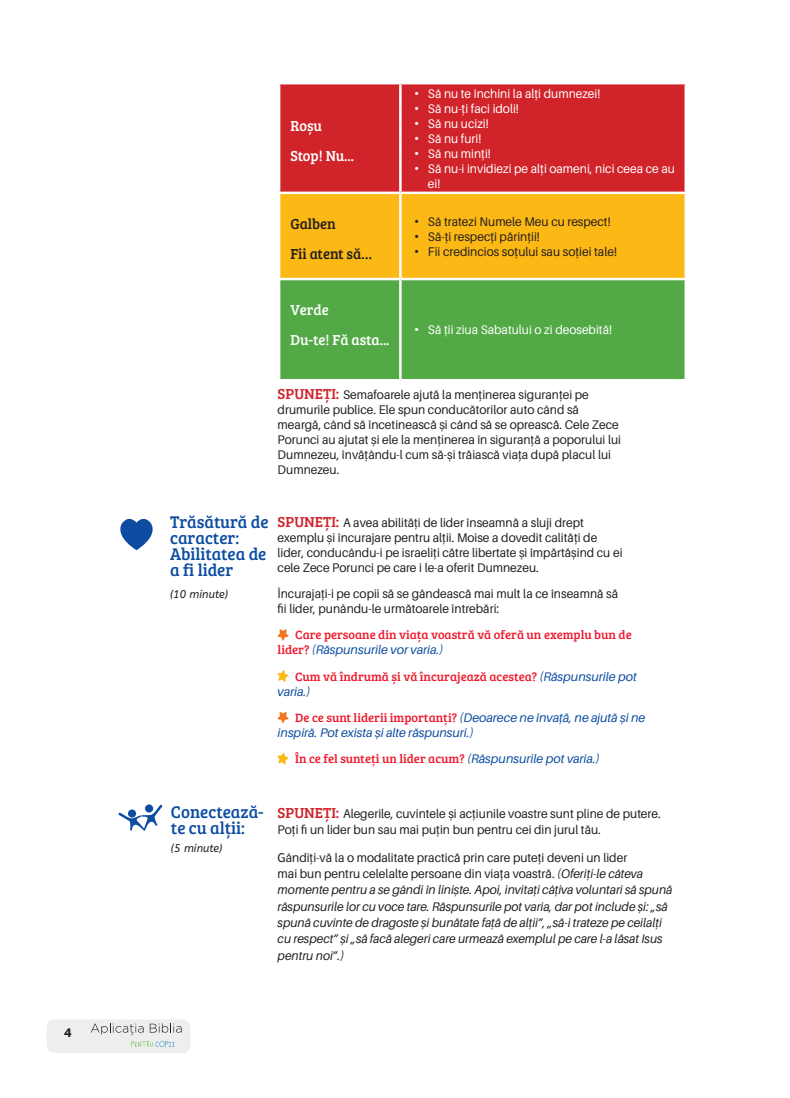
<style>
.page{position:relative;width:790px;height:1098px;background:#fff}
.page>*{position:absolute;margin:0;border:0;box-sizing:border-box;transform-origin:0 0}
.t1{font:17.5px/16.2px "Bree Serif";color:#0d4da1}
.t2{font:15px "Bree Serif";color:#fff;scale:.96 1}
.t3{font:15px "Bree Serif";color:#231f20;scale:.96 1}
.t4{font:12.5px/15px "Aileron";color:#231f20;scale:.96 1}
.t5{font:italic 12.5px/16.2px "Aileron";color:#231f20;scale:.96 1}
.t6{font:12.5px/15px "Bree Serif";color:#ee1b2d}
.t7{font:12.5px/15px "Aileron";color:#fff;scale:.96 1}
.t8{font:italic 12.5px/15px "Aileron";color:#0d4da1}
.t9{font:800 12.5px "Aileron";color:#231f20}
.t10{font:italic 11.25px "A Bee Zee";color:#231f20}
.s1{font-size:15px}
.s2{font-family:"Bree Serif";font-size:15px;color:#d1232a}
.s3{font-family:"Aileron";font-style:italic;color:#0d4da1}
.s4{font-family:"Bree Serif";font-style:normal;color:#ee1b2d}
.s5{font-family:"A Bee Zee";font-style:normal}
.s6{font-style:normal}
</style>
<div class="page">
<div style="left:47px;top:1019px;width:143px;height:33px;background:#eeeeef;border-radius:8px"></div>
<svg style="left:91px;top:1023px;width:90px;height:24px"></svg>
<svg style="left:277px;top:629px;width:11px;height:11px"></svg>
<svg style="left:277px;top:670px;width:11px;height:12px"></svg>
<svg style="left:277px;top:711px;width:11px;height:12px"></svg>
<svg style="left:277px;top:752px;width:11px;height:12px"></svg>
<div style="left:280px;top:84px;width:404px;height:107px;background:#d1232a"></div>
<div style="left:280px;top:194px;width:404px;height:84px;background:#fcb814"></div>
<div style="left:280px;top:280px;width:404px;height:99px;background:#52a946"></div>
<hr style="left:399px;top:84px;width:2px;height:107px;background:#fff">
<hr style="left:399px;top:194px;width:2px;height:84px;background:#fff">
<hr style="left:399px;top:280px;width:2px;height:99px;background:#fff">
<svg style="left:120px;top:519px;width:33px;height:31px"></svg>
<svg style="left:118px;top:804px;width:45px;height:27px"></svg>
<div style="left:128px;top:809px;width:8px;height:8px;background:#0d4da1;border-radius:50%"></div>
<p class="t9" style="left:64px;top:1025px;width:10px">4</p>
<p class="t2" style="left:290px;top:115px;width:35px">Roșu</p>
<p class="t2" style="left:290px;top:145px;width:68px">Stop! Nu...</p>
<p class="t3" style="left:290px;top:213px;width:49px">Galben</p>
<p class="t3" style="left:290px;top:243px;width:86px">Fii atent să…</p>
<p class="t7" style="left:414px;top:86px;width:195px"><span class="s1">•</span> Să nu te închini la alți dumnezei!</p>
<p class="t7" style="left:414px;top:101px;width:110px"><span class="s1">•</span> Să nu-ți faci idoli!</p>
<p class="t7" style="left:414px;top:116px;width:79px"><span class="s1">•</span> Să nu ucizi!</p>
<p class="t7" style="left:414px;top:131px;width:71px"><span class="s1">•</span> Să nu furi!</p>
<p class="t7" style="left:414px;top:146px;width:81px"><span class="s1">•</span> Să nu minți!</p>
<p class="t7" style="left:427px;top:161px;width:259px;text-indent:-14px"><span class="s1">•</span> Să nu-i invidiezi pe alți oameni, nici ceea ce au ei!</p>
<p class="t4" style="left:414px;top:214px;width:206px"><span class="s1">•</span> Să tratezi Numele Meu cu respect!</p>
<p class="t4" style="left:414px;top:229px;width:132px"><span class="s1">•</span> Să-ți respecți părinții!</p>
<p class="t4" style="left:414px;top:244px;width:212px"><span class="s1">•</span> Fii credincios soțului sau soției tale!</p>
<p class="t2" style="left:290px;top:299px;width:41px">Verde</p>
<p class="t2" style="left:290px;top:329px;width:105px">Du-te! Fă asta...</p>
<p class="t7" style="left:414px;top:323px;width:207px"><span class="s1">•</span> Să ții ziua Sabatului o zi deosebită!</p>
<p class="t4" style="left:277px;top:387px;width:359px"><span class="s2">SPUNEȚI:</span> Semafoarele ajută la menținerea siguranței pe drumurile publice. Ele spun conducătorilor auto când să meargă, când să încetinească și când să se oprească. Cele Zece Porunci au ajutat și ele la menținerea în siguranță a poporului lui Dumnezeu, învățându-l cum să-și trăiască viața după placul lui Dumnezeu.</p>
<p class="t1" style="left:170px;top:512px;width:100px">Trăsătură de caracter:</p>
<p class="t1" style="left:170px;top:545px;width:98px">Abilitatea de a fi lider</p>
<p class="t10" style="left:170px;top:587px;width:59px">(10 minute)</p>
<p class="t4" style="left:277px;top:515px;width:360px"><span class="s2">SPUNEȚI:</span> A avea abilități de lider înseamnă a sluji drept exemplu și încurajare pentru alții. Moise a dovedit calități de lider, conducându-i pe israeliți către libertate și împărtășind cu ei cele Zece Porunci pe care i le-a oferit Dumnezeu.</p>
<p class="t4" style="left:277px;top:586px;width:356px">Încurajați-i pe copii să se gândească mai mult la ce înseamnă să fii lider, punându-le următoarele întrebări:</p>
<p class="t6" style="left:277px;top:626px;width:355px;text-indent:18px">Care persoane din viața voastră vă oferă un exemplu bun de lider? <span class="s3">(Răspunsurile vor varia.)</span></p>
<p class="t6" style="left:277px;top:668px;width:360px;text-indent:18px">Cum vă îndrumă și vă încurajează acestea? <span class="s3">(Răspunsurile pot varia.)</span></p>
<p class="t8" style="left:277px;top:710px;width:369px;text-indent:18px"><span class="s4">De ce sunt liderii importanți?</span> (Deoarece ne învață, ne ajută și ne inspiră. Pot exista și alte răspunsuri.)</p>
<p class="t6" style="left:295px;top:750px;width:306px">În ce fel sunteți un lider acum? <span class="s3">(Răspunsurile pot varia.)</span></p>
<p class="t1" style="left:171px;top:802px;width:94px">Conectează&shy;te cu alții:</p>
<p class="t10" style="left:171px;top:841px;width:53px">(5 minute)</p>
<p class="t4" style="left:277px;top:805px;width:400px;line-height:16.2px"><span class="s2">SPUNEȚI:</span> Alegerile, cuvintele și acțiunile voastre sunt pline de putere.<br>Poți fi un lider bun sau mai puțin bun pentru cei din jurul tău.</p>
<p class="t5" style="left:277px;top:849px;width:412px"><span class="s5">G</span><span class="s6">ândiți-vă la o modalitate practică prin care puteți deveni un lider<br>mai bun pentru celelalte persoane din viața voastră.</span> (Oferiți-le câteva momente pentru a se gândi în liniște. Apoi, invitați câțiva voluntari să spună răspunsurile lor cu voce tare. Răspunsurile pot varia, dar pot include și: „să spună cuvinte de dragoste și bunătate față de alții”, „să-i trateze pe ceilalți cu respect” și „să facă alegeri care urmează exemplul pe care l-a lăsat Isus pentru noi”.)</p>
</div>
